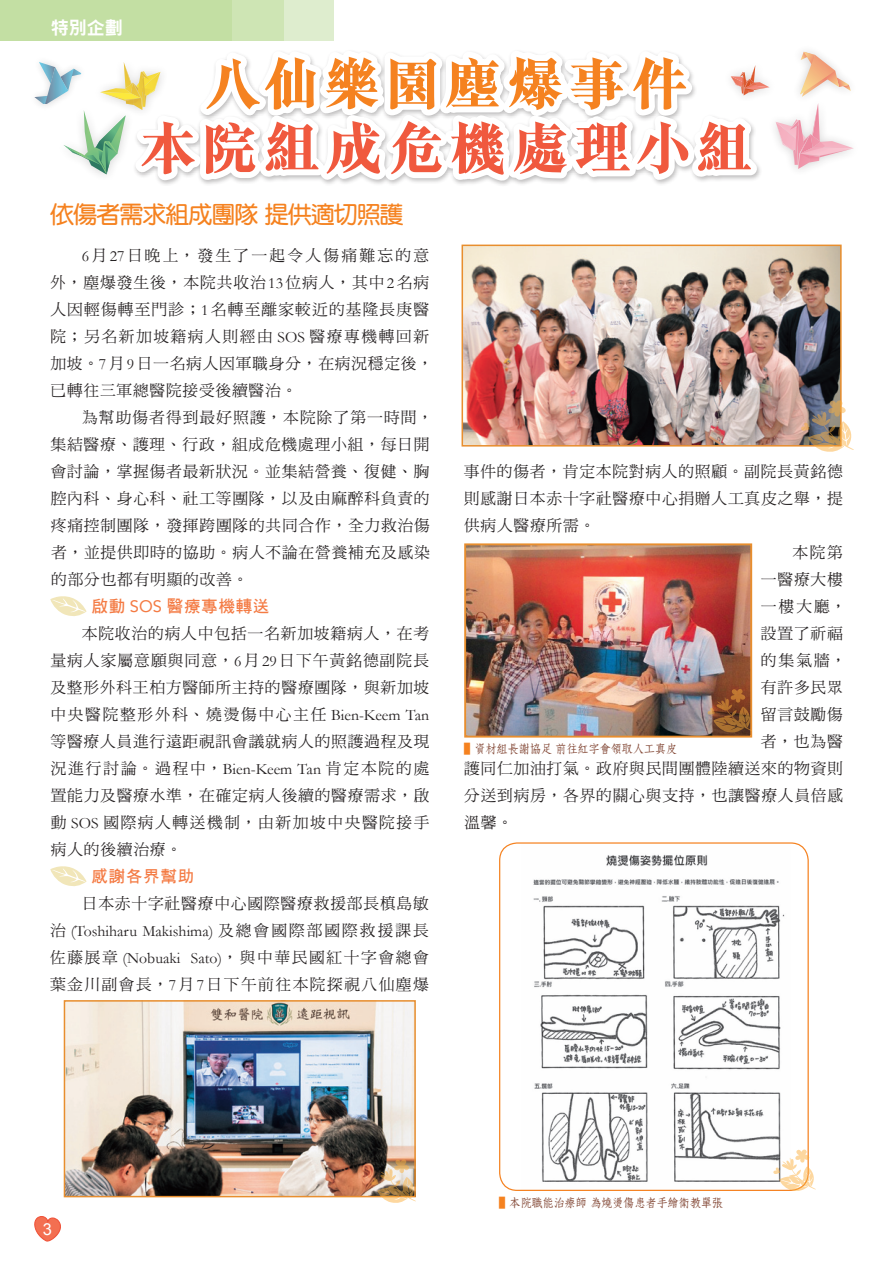
<style>
.page{position:relative;width:893px;height:1263px;background:#fff}
.page>*{position:absolute;margin:0;border:0;box-sizing:border-box;transform-origin:0 0}
.t1{font:800 57px "M Sung HK";letter-spacing:.085em;color:#f0593e}
.t2{font:800 57px "M Sung HK";letter-spacing:.07em;color:#f58220}
.t3{font:24px "DF Yuan Std W7";letter-spacing:-.04em;color:#f58220}
.t4{font:18px "DF Hei Std W9";color:#fff}
.t5{font:16.5px "DF Hei W7 WIN BF";letter-spacing:.045em;color:#f47b44}
.t6{font:16.5px "Arial";color:#fff}
.t7{font:15.75px/27px "DF Ming Std W5";letter-spacing:.05em;color:#231f20}
.t8{font:15.75px/27px "DF Ming Std W5";letter-spacing:.07em;color:#231f20}
.t9{font:15.75px/27px "DF Ming Std W5";letter-spacing:.095em;color:#231f20}
.t10{font:15.75px "Garamond";color:#231f20}
.t11{font:12px "DF Fang Song Std W6";letter-spacing:-.03em;color:#844937;scale:.95 1}
.s1{font-family:"Garamond"}
.s2{font-family:"Avenir LT Std"}
.s3{font-family:"DF Ming Std W5"}
.s4{color:#f58220}
</style>
<div class="page">
<div style="left:0;top:0;width:231px;height:41px;background:#c3dfa3"></div>
<svg style="left:50px;top:596px;width:37px;height:20px"></svg>
<svg style="left:50px;top:866px;width:37px;height:21px"></svg>
<img style="left:465px;top:250px;width:374px;height:194px">
<div style="left:462px;top:245px;width:380px;height:202px;border:2px solid #e88e2e"></div>
<img style="left:67px;top:1003px;width:346px;height:191px">
<div style="left:64px;top:1000px;width:352px;height:197px;border:2px solid #e88e2e"></div>
<img style="left:467px;top:546px;width:282px;height:188px">
<div style="left:464px;top:543px;width:288px;height:194px;border:2px solid #e88e2e"></div>
<svg style="left:801px;top:400px;width:53px;height:52px"></svg>
<svg style="left:707px;top:688px;width:45px;height:45px;background:#915a34"></svg>
<img style="left:371px;top:1159px;width:45px;height:44px">
<img style="left:533px;top:854px;width:252px;height:328px">
<div style="left:499px;top:842px;width:310px;height:349px;border:1px solid #f58220;border-radius:17px"></div>
<svg style="left:773px;top:1149px;width:43px;height:42px"></svg>
<svg style="left:34px;top:0;width:423px;height:185px"></svg>
<svg style="left:463px;top:51px;width:391px;height:199px"></svg>
<svg style="left:34px;top:1216px;width:27px;height:26px"></svg>
<p class="t4" style="left:51px;top:18px;width:73px">特別企劃</p>
<h1 class="t2" style="left:205px;top:44px;width:485px">八仙樂園塵爆事件</h1>
<h1 class="t1" style="left:140px;top:109px;width:614px">本院組成危機處理小組</h1>
<h2 class="t3" style="left:50px;top:202px;width:355px">依傷者需求組成團隊 提供適切照護</h2>
<p class="t8" style="left:50px;top:241px;width:384px;text-indent:31px"><span class="s1">6</span>月<span class="s1">27</span>日晚上，發生了一起令人傷痛難忘的意外，塵爆發生後，本院共收治<span class="s1">13</span>位病人，其中<span class="s1">2</span>名病人因輕傷轉至門診；<span class="s1">1</span>名轉至離家較近的基隆長庚醫院；另名新加坡籍病人則經由 <span class="s1">SOS</span> 醫療專機轉回新加坡。<span class="s1">7</span>月<span class="s1">9</span>日一名病人因軍職身分，在病況穩定後，已轉往三軍總醫院接受後續醫治。</p>
<p class="t7" style="left:51px;top:403px;width:384px;text-indent:32px">為幫助傷者得到最好照護，本院除了第一時間，集結醫療、護理、行政，組成危機處理小組，每日開會討論，掌握傷者最新狀況。並集結營養、復健、胸腔內科、身心科、社工等團隊，以及由麻醉科負責的疼痛控制團隊，發揮跨團隊的共同合作，全力救治傷者，並提供即時的協助。病人不論在營養補充及感染的部分也都有明顯的改善。</p>
<p class="t5" style="left:92px;top:598px;width:179px">啟動 <span class="s2">SOS</span> 醫療專機轉送</p>
<p class="t7" style="left:50px;top:619px;width:381px;text-align:justify;text-indent:31px">本院收治的病人中包括一名新加坡籍病人，在考量病人家屬意願與同意，<span class="s1">6</span>月<span class="s1">29</span>日下午黃銘德副院長及整形外科王柏方醫師所主持的醫療團隊，與新加坡中央醫院整形外科、燒燙傷中心主任 <span class="s1">Bien-Keem Tan</span>等醫療人員進行遠距視訊會議就病人的照護過程及現況進行討論。過程中，<span class="s1">Bien-Keem Tan</span> 肯定本院的處置能力及醫療水準，在確定病人後續的醫療需求，啟動 <span class="s1">SOS</span> 國際病人轉送機制，由新加坡中央醫院接手病人的後續治療。</p>
<p class="t5" style="left:92px;top:868px;width:104px">感謝各界幫助</p>
<p class="t7" style="left:82px;top:889px;width:349px">日本赤十字社醫療中心國際醫療救援部長槙島敏</p>
<p class="t10" style="left:50px;top:920px;width:380px"><span class="s3">治</span> (Toshiharu Makishima) <span class="s3">及總會國際部國際救援課長</span></p>
<p class="t9" style="left:50px;top:943px;width:380px">佐藤展章 <span class="s1">(Nobuaki Sato)</span>，與中華民國紅十字會總會葉金川副會長，<span class="s1">7</span>月<span class="s1">7</span>日下午前往本院探視八仙塵爆</p>
<p class="t7" style="left:464px;top:457px;width:380px">事件的傷者，肯定本院對病人的照顧。副院長黃銘德</p>
<p class="t7" style="left:464px;top:484px;width:380px">則感謝日本赤十字社醫療中心捐贈人工真皮之舉，提</p>
<p class="t7" style="left:464px;top:511px;width:133px">供病人醫療所需。</p>
<p class="t7" style="left:792px;top:538px;width:52px">本院第</p>
<p class="t7" style="left:761px;top:565px;width:84px">一醫療大樓</p>
<p class="t7" style="left:761px;top:592px;width:87px">一樓大廳，</p>
<p class="t7" style="left:761px;top:619px;width:84px">設置了祈福</p>
<p class="t7" style="left:761px;top:646px;width:87px">的集氣牆，</p>
<p class="t7" style="left:761px;top:673px;width:84px">有許多民眾</p>
<p class="t7" style="left:761px;top:700px;width:84px">留言鼓勵傷</p>
<p class="t7" style="left:761px;top:727px;width:84px">者，也為醫</p>
<p class="t7" style="left:464px;top:754px;width:380px">護同仁加油打氣。政府與民間團體陸續送來的物資則</p>
<p class="t7" style="left:464px;top:781px;width:380px">分送到病房，各界的關心與支持，也讓醫療人員倍感</p>
<p class="t7" style="left:464px;top:808px;width:50px">溫馨。</p>
<p class="t11" style="left:464px;top:742px;width:226px"><span class="s4">█</span> 資材組長謝協足前往紅字會領取人工真皮</p>
<p class="t6" style="left:43px;top:1218px;width:11px">3</p>
<p class="t11" style="left:499px;top:1196px;width:237px"><span class="s4">█</span> 本院職能治療師為燒燙傷患者手繪衛教單張</p>
</div>
